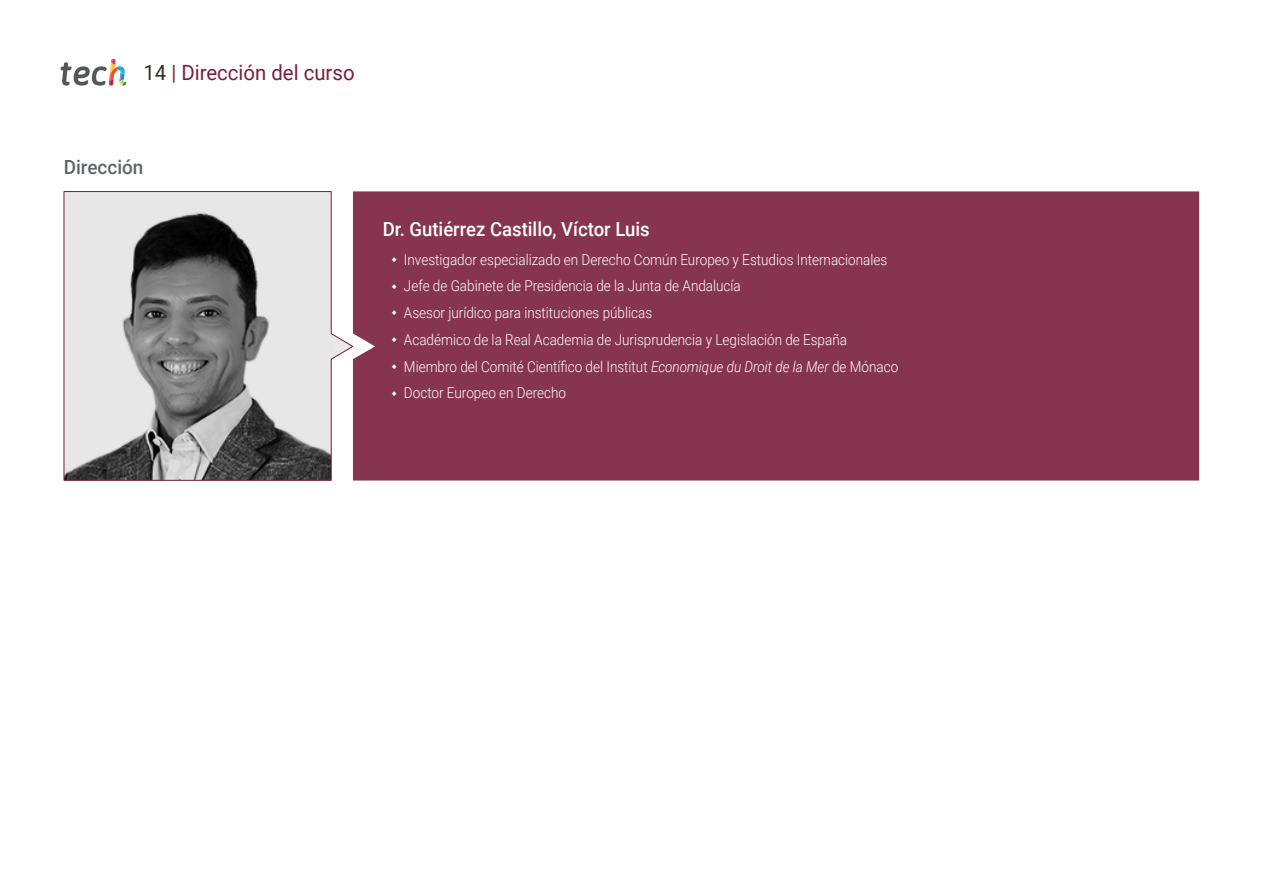
<style>
.page{position:relative;width:1263px;height:893px;background:#fff}
.page>*{position:absolute;margin:0;border:0;box-sizing:border-box;transform-origin:0 0}
.t1{font:21px "Roboto";color:#791e3c}
.t2{font:500 19.5px "Roboto";color:#fff;scale:.95 1}
.t3{font:500 19.5px "Roboto";color:#61646a}
.t4{font:300 15px/26.7px "Roboto";color:#fff;scale:.9 1}
.s1{color:#312e20}
.s2{font-style:italic}
</style>
<div class="page">
<div style="left:353px;top:191px;width:846px;height:290px;background:#86344f"></div>
<svg style="left:64px;top:191px;width:289px;height:290px;background:#aeadad"></svg>
<svg style="left:61px;top:59px;width:65px;height:27px"></svg>
<svg style="left:392px;top:257px;width:5px;height:5px"></svg>
<svg style="left:392px;top:284px;width:5px;height:5px"></svg>
<svg style="left:392px;top:310px;width:5px;height:5px"></svg>
<svg style="left:392px;top:337px;width:5px;height:5px"></svg>
<svg style="left:392px;top:364px;width:5px;height:5px"></svg>
<svg style="left:392px;top:391px;width:5px;height:5px"></svg>
<h1 class="t1" style="left:144px;top:57px;width:213px"><span class="s1">14</span> | Dirección del curso</h1>
<h2 class="t3" style="left:64px;top:154px;width:81px">Dirección</h2>
<h2 class="t2" style="left:383px;top:215px;width:283px">Dr. Gutiérrez Castillo, Víctor Luis</h2>
<p class="t4" style="left:404px;top:245px;width:551px">Investigador especializado en Derecho Común Europeo y Estudios Internacionales Jefe de Gabinete de Presidencia de la Junta de Andalucía<br>Asesor jurídico para instituciones públicas<br>Académico de la Real Academia de Jurisprudencia y Legislación de España Miembro del Comité Científico del Institut <span class="s2">Economique du Droit de la Mer</span> de Mónaco Doctor Europeo en Derecho</p>
</div>
